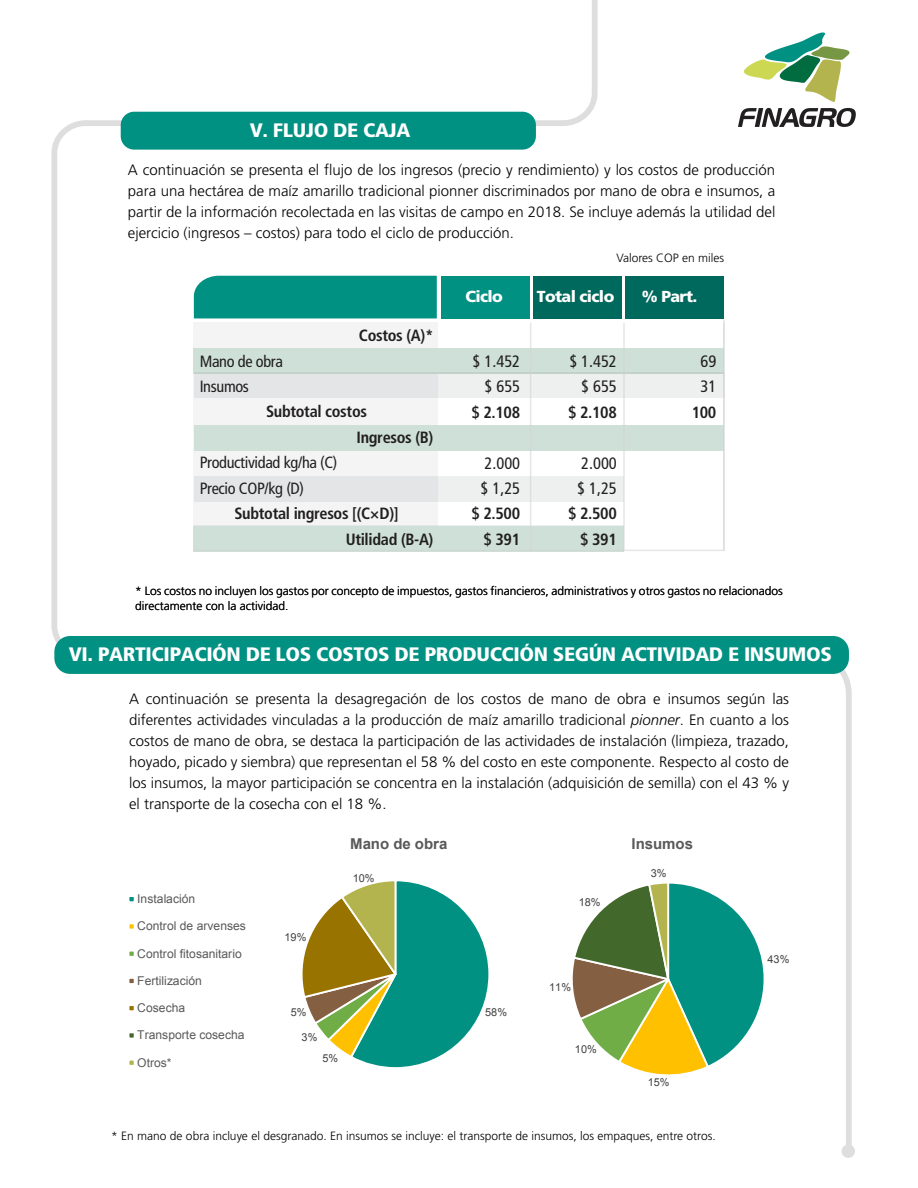
<style>
.page{position:relative;width:918px;height:1188px;background:#fff}
.page>*{position:absolute;margin:0;border:0;box-sizing:border-box;transform-origin:0 0}
.t1{font:900 condensed 19.5px "Frutiger";letter-spacing:-.02em;color:#fff;scale:1.1 1}
.t2{font:condensed 16.5px/25.5px "Frutiger";color:#211f20}
.t3{font:700 condensed 16.35px/25.5px "Frutiger";letter-spacing:-.02em;color:#211f20}
.t4{font:condensed 16.35px/25.5px "Frutiger";letter-spacing:-.02em;color:#211f20}
.t5{font:900 15.9px "Frutiger";letter-spacing:-.04em;color:#fff}
.t6{font:300 15px/21px "Frutiger";color:#000;text-align:justify}
.t7{font:700 15px "Arial";letter-spacing:-.005em;color:#595959}
.t8{font:12.15px "Arial";color:#595959}
.t9{font:300 12px/15px "Frutiger";color:#000}
.t10{font:10.95px "Arial";color:#404040}
.s1{font-style:italic}
</style>
<div class="page">
<svg style="left:51px;top:0;width:693px;height:648px"></svg>
<svg style="left:744px;top:33px;width:106px;height:69px"></svg>
<svg style="left:738px;top:108px;width:118px;height:19px"></svg>
<div style="left:121px;top:112px;width:415px;height:38px;background:#009182;border-radius:13px"></div>
<svg style="left:837px;top:646px;width:17px;height:510px"></svg>
<div style="left:54px;top:636px;width:795px;height:38px;background:#009182;border-radius:16px"></div>
<div style="left:842px;top:1144px;width:13px;height:14px;background:#dedede;border-radius:50%"></div>
<div style="left:194px;top:526px;width:430px;height:26px;background:#cfe0d8"></div>
<div style="left:194px;top:276px;width:243px;height:42px;background:#009182"></div>
<div style="left:441px;top:276px;width:88px;height:42px;background:#009182"></div>
<div style="left:533px;top:276px;width:89px;height:42px;background:#00695d"></div>
<div style="left:626px;top:276px;width:98px;height:42px;background:#00695d"></div>
<svg style="left:194px;top:319px;width:531px;height:232px"></svg>
<hr style="left:530px;top:323px;width:1px;height:228px;background:#d0d2d3">
<hr style="left:623px;top:323px;width:2px;height:228px;background:#d0d2d3">
<hr style="left:723px;top:323px;width:2px;height:228px;background:#d0d2d3">
<svg style="left:302px;top:881px;width:187px;height:187px"></svg>
<svg style="left:129px;top:897px;width:5px;height:5px"></svg>
<svg style="left:129px;top:924px;width:5px;height:5px"></svg>
<svg style="left:129px;top:951px;width:5px;height:5px"></svg>
<svg style="left:129px;top:978px;width:5px;height:6px"></svg>
<svg style="left:129px;top:1006px;width:5px;height:5px"></svg>
<svg style="left:129px;top:1033px;width:5px;height:5px"></svg>
<svg style="left:129px;top:1060px;width:5px;height:5px"></svg>
<svg style="left:572px;top:883px;width:192px;height:192px"></svg>
<h1 class="t1" style="left:250px;top:118px;width:148px">V. FLUJO DE CAJA</h1>
<p class="t6" style="left:128px;top:160px;width:649px">A continuación se presenta el flujo de los ingresos (precio y rendimiento) y los costos de producción para una hectárea de maíz amarillo tradicional pionner discriminados por mano de obra e insumos, a partir de la información recolectada en las visitas de campo en 2018. Se incluye además la utilidad del ejercicio (ingresos – costos) para todo el ciclo de producción.</p>
<p class="t9" style="left:616px;top:251px;width:109px">Valores COP en miles</p>
<p class="t3" style="left:359px;top:323px;width:76px">Costos (A)*</p>
<p class="t4" style="left:200px;top:348px;width:85px">Mano de obra<br>Insumos</p>
<p class="t3" style="left:357px;top:399px;width:78px;text-indent:-90px">Subtotal costos<br>Ingresos (B)</p>
<p class="t4" style="left:200px;top:450px;width:139px">Productividad kg/ha (C)<br>Precio COP/kg (D)</p>
<p class="t3" style="left:346px;top:501px;width:89px;text-indent:-111px">Subtotal ingresos [(C×D)]<br>Utilidad (B-A)</p>
<p class="t5" style="left:465px;top:287px;width:39px">Ciclo</p>
<p class="t5" style="left:537px;top:287px;width:79px">Total ciclo</p>
<p class="t5" style="left:642px;top:287px;width:57px">% Part.</p>
<p class="t2" style="left:473px;top:348px;width:49px;text-align:right">$ 1.452 $ 655</p>
<p class="t3" style="left:471px;top:399px;width:50px">$ 2.108</p>
<p class="t2" style="left:481px;top:450px;width:41px">2.000 $ 1,25</p>
<p class="t3" style="left:471px;top:501px;width:50px;text-align:right">$ 2.500 $ 391</p>
<p class="t2" style="left:569px;top:348px;width:49px;text-align:right">$ 1.452 $ 655</p>
<p class="t3" style="left:568px;top:399px;width:50px">$ 2.108</p>
<p class="t2" style="left:577px;top:450px;width:41px">2.000 $ 1,25</p>
<p class="t3" style="left:568px;top:501px;width:50px;text-align:right">$ 2.500 $ 391</p>
<p class="t2" style="left:701px;top:348px;width:17px">69<br>31</p>
<p class="t3" style="left:692px;top:399px;width:26px">100</p>
<p class="t9" style="left:135px;top:584px;width:649px">* Los costos no incluyen los gastos por concepto de impuestos, gastos financieros, administrativos y otros gastos no relacionados directamente con la actividad.</p>
<h1 class="t1" style="left:69px;top:643px;width:695px">VI. PARTICIPACIÓN DE LOS COSTOS DE PRODUCCIÓN SEGÚN ACTIVIDAD E INSUMOS</h1>
<p class="t6" style="left:129px;top:689px;width:662px">A continuación se presenta la desagregación de los costos de mano de obra e insumos según las diferentes actividades vinculadas a la producción de maíz amarillo tradicional <span class="s1">pionner</span>. En cuanto a los costos de mano de obra, se destaca la participación de las actividades de instalación (limpieza, trazado, hoyado, picado y siembra) que representan el 58 % del costo en este componente. Respecto al costo de los insumos, la mayor participación se concentra en la instalación (adquisición de semilla) con el 43 % y el transporte de la cosecha con el 18 %.</p>
<p class="t7" style="left:350px;top:834px;width:99px">Mano de obra</p>
<p class="t7" style="left:632px;top:834px;width:63px">Insumos</p>
<p class="t8" style="left:137px;top:891px;width:60px">Instalación</p>
<p class="t8" style="left:137px;top:918px;width:110px">Control de arvenses</p>
<p class="t8" style="left:137px;top:945px;width:106px">Control fitosanitario</p>
<p class="t8" style="left:137px;top:973px;width:66px">Fertilización</p>
<p class="t8" style="left:137px;top:1000px;width:50px">Cosecha</p>
<p class="t8" style="left:137px;top:1027px;width:109px">Transporte cosecha</p>
<p class="t8" style="left:137px;top:1054px;width:36px">Otros*</p>
<p class="t10" style="left:284px;top:930px;width:23px">19%</p>
<p class="t10" style="left:353px;top:871px;width:23px">10%</p>
<p class="t10" style="left:291px;top:1005px;width:17px">5%</p>
<p class="t10" style="left:302px;top:1030px;width:17px">3%</p>
<p class="t10" style="left:322px;top:1051px;width:17px">5%</p>
<p class="t10" style="left:485px;top:1005px;width:23px">58%</p>
<p class="t10" style="left:579px;top:895px;width:23px">18%</p>
<p class="t10" style="left:549px;top:980px;width:24px">11%</p>
<p class="t10" style="left:575px;top:1042px;width:23px">10%</p>
<p class="t10" style="left:651px;top:866px;width:17px">3%</p>
<p class="t10" style="left:648px;top:1075px;width:23px">15%</p>
<p class="t9" style="left:111px;top:1128px;width:606px">* En mano de obra incluye el desgranado. En insumos se incluye: el transporte de insumos, los empaques, entre otros.</p>
<p class="t10" style="left:767px;top:952px;width:23px">43%</p>
</div>
